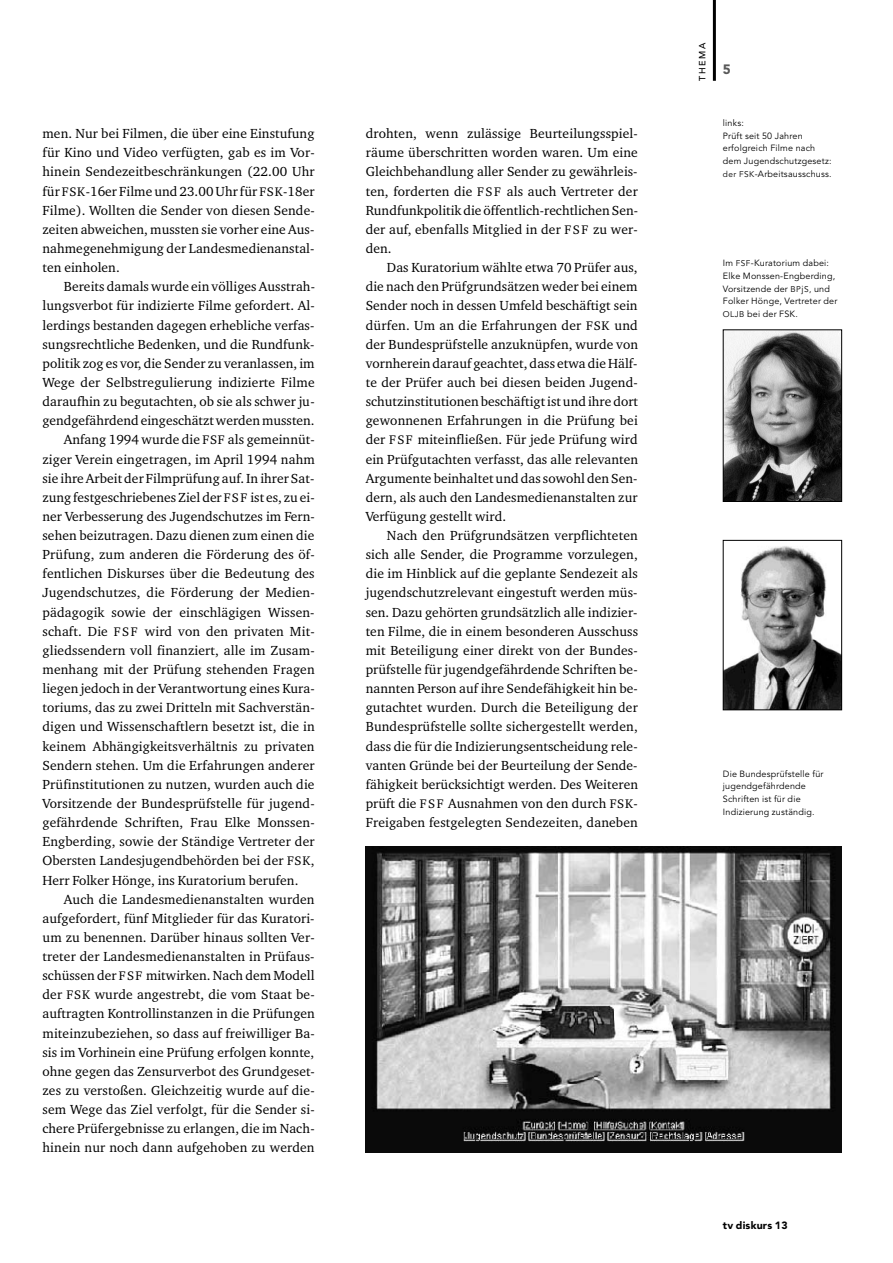
<style>
.page{position:relative;width:893px;height:1263px;background:#fff}
.page>*{position:absolute;margin:0;border:0;box-sizing:border-box;transform-origin:0 0}
.t1{font:13.5px/19.2px "Charter BT";letter-spacing:.01em;color:#000;text-align:justify}
.t2{font:900 13.5px "Avenir";color:#585858}
.t3{font:900 10.5px "Avenir";letter-spacing:.02em;color:#000}
.t4{font:9px/12.8px "Avenir";letter-spacing:.02em;color:#000}
.t5{font:500 9px "Avenir";letter-spacing:.165em;color:#000}
.s1{font-size:12.75px}
.s2{font-size:8.25px}
</style>
<div class="page">
<hr style="left:713px;top:0;width:3px;height:81px;background:#000">
<img style="left:725px;top:546px;width:115px;height:162px">
<div style="left:723px;top:540px;width:119px;height:170px;border:1px solid #000"></div>
<img style="left:725px;top:331px;width:115px;height:169px">
<div style="left:723px;top:329px;width:119px;height:173px;border:1px solid #000"></div>
<img style="left:366px;top:846px;width:476px;height:306px">
<p class="t1" style="left:43px;top:125px;width:274px">men. Nur bei Filmen, die über eine Einstufung für Kino und Video verfügten, gab es im Vor&shy;hinein Sendezeitbeschränkungen (22.00 Uhr für <span class="s1">FSK</span>-16er Filme und 23.00 Uhr für <span class="s1">FSK</span>-18er Filme). Wollten die Sender von diesen Sende&shy;zeiten abweichen, mussten sie vorher eine Aus&shy;nahmegenehmigung der Landesmedienanstal&shy;ten einholen.</p>
<p class="t1" style="left:64px;top:278px;width:253px">Bereits damals wurde ein völliges Ausstrah-</p>
<p class="t1" style="left:43px;top:297px;width:274px">lungsverbot für indizierte Filme gefordert. Al-</p>
<p class="t1" style="left:43px;top:316px;width:273px">lerdings bestanden dagegen erhebliche verfas-</p>
<p class="t1" style="left:43px;top:336px;width:273px">sungsrechtliche Bedenken, und die Rundfunk-</p>
<p class="t1" style="left:43px;top:355px;width:274px">politik zog es vor, die Sender zu veranlassen, im</p>
<p class="t1" style="left:43px;top:374px;width:274px">Wege der Selbstregulierung indizierte Filme</p>
<p class="t1" style="left:43px;top:393px;width:274px">daraufhin zu begutachten, ob sie als schwer ju-</p>
<p class="t1" style="left:43px;top:412px;width:274px">gendgefährdend eingeschätzt werden mussten.</p>
<p class="t1" style="left:64px;top:431px;width:252px">Anfang 1994 wurde die <span class="s1">FSF</span> als gemeinnüt-</p>
<p class="t1" style="left:43px;top:450px;width:274px">ziger Verein eingetragen, im April 1994 nahm</p>
<p class="t1" style="left:43px;top:470px;width:273px">sie ihre Arbeit der Filmprüfung auf. In ihrer Sat-</p>
<p class="t1" style="left:43px;top:489px;width:274px">zung festgeschriebenes Ziel der <span class="s1">FSF</span> ist es, zu ei-</p>
<p class="t1" style="left:43px;top:508px;width:274px">ner Verbesserung des Jugendschutzes im Fern-</p>
<p class="t1" style="left:43px;top:527px;width:273px">sehen beizutragen. Dazu dienen zum einen die</p>
<p class="t1" style="left:43px;top:546px;width:274px">Prüfung, zum anderen die Förderung des öf-</p>
<p class="t1" style="left:43px;top:565px;width:274px">fentlichen Diskurses über die Bedeutung des</p>
<p class="t1" style="left:43px;top:584px;width:274px">Jugendschutzes, die Förderung der Medien-</p>
<p class="t1" style="left:43px;top:603px;width:274px">pädagogik sowie der einschlägigen Wissen-</p>
<p class="t1" style="left:43px;top:623px;width:274px">schaft. Die <span class="s1">FSF</span> wird von den privaten Mit-</p>
<p class="t1" style="left:43px;top:642px;width:274px">gliedssendern voll finanziert, alle im Zusam-</p>
<p class="t1" style="left:43px;top:661px;width:274px">menhang mit der Prüfung stehenden Fragen</p>
<p class="t1" style="left:43px;top:680px;width:274px">liegen jedoch in der Verantwortung eines Kura-</p>
<p class="t1" style="left:43px;top:699px;width:274px">toriums, das zu zwei Dritteln mit Sachverstän-</p>
<p class="t1" style="left:43px;top:718px;width:274px">digen und Wissenschaftlern besetzt ist, die in</p>
<p class="t1" style="left:43px;top:737px;width:274px">keinem Abhängigkeitsverhältnis zu privaten</p>
<p class="t1" style="left:43px;top:757px;width:274px">Sendern stehen. Um die Erfahrungen anderer</p>
<p class="t1" style="left:43px;top:776px;width:274px">Prüfinstitutionen zu nutzen, wurden auch die</p>
<p class="t1" style="left:43px;top:795px;width:274px">Vorsitzende der Bundesprüfstelle für jugend-</p>
<p class="t1" style="left:43px;top:814px;width:274px">gefährdende Schriften, Frau Elke Monssen-</p>
<p class="t1" style="left:43px;top:833px;width:274px">Engberding, sowie der Ständige Vertreter der</p>
<p class="t1" style="left:43px;top:852px;width:274px">Obersten Landesjugendbehörden bei der <span class="s1">FSK</span>,</p>
<p class="t1" style="left:43px;top:871px;width:257px">Herr Folker Hönge, ins Kuratorium berufen.</p>
<p class="t1" style="left:64px;top:890px;width:252px">Auch die Landesmedienanstalten wurden</p>
<p class="t1" style="left:43px;top:910px;width:273px">aufgefordert, fünf Mitglieder für das Kuratori-</p>
<p class="t1" style="left:43px;top:929px;width:274px">um zu benennen. Darüber hinaus sollten Ver-</p>
<p class="t1" style="left:43px;top:948px;width:274px">treter der Landesmedienanstalten in Prüfaus-</p>
<p class="t1" style="left:43px;top:967px;width:273px">schüssen der <span class="s1">FSF</span> mitwirken. Nach dem Modell</p>
<p class="t1" style="left:43px;top:986px;width:274px">der <span class="s1">FSK</span> wurde angestrebt, die vom Staat be-</p>
<p class="t1" style="left:43px;top:1005px;width:274px">auftragten Kontrollinstanzen in die Prüfungen</p>
<p class="t1" style="left:43px;top:1024px;width:274px">miteinzubeziehen, so dass auf freiwilliger Ba-</p>
<p class="t1" style="left:43px;top:1044px;width:273px">sis im Vorhinein eine Prüfung erfolgen konnte,</p>
<p class="t1" style="left:43px;top:1063px;width:274px">ohne gegen das Zensurverbot des Grundgeset-</p>
<p class="t1" style="left:43px;top:1082px;width:274px">zes zu verstoßen. Gleichzeitig wurde auf die-</p>
<p class="t1" style="left:43px;top:1101px;width:274px">sem Wege das Ziel verfolgt, für die Sender si-</p>
<p class="t1" style="left:43px;top:1120px;width:274px">chere Prüfergebnisse zu erlangen, die im Nach-</p>
<p class="t1" style="left:43px;top:1139px;width:274px">hinein nur noch dann aufgehoben zu werden</p>
<p class="t1" style="left:366px;top:125px;width:274px">drohten, wenn zulässige Beurteilungsspiel&shy;räume überschritten worden waren. Um eine Gleichbehandlung aller Sender zu gewährleis&shy;ten, forderten die <span class="s1">FSF</span> als auch Vertreter der Rundfunkpolitik die öffentlich-rechtlichen Sen&shy;der auf, ebenfalls Mitglied in der <span class="s1">FSF</span> zu wer&shy;den.</p>
<p class="t1" style="left:366px;top:259px;width:274px;text-indent:21px">Das Kuratorium wählte etwa 70 Prüfer aus, die nach den Prüfgrundsätzen weder bei einem Sender noch in dessen Umfeld beschäftigt sein dürfen. Um an die Erfahrungen der <span class="s1">FSK</span> und der Bundesprüfstelle anzuknüpfen, wurde von vornherein darauf geachtet, dass etwa die Hälf&shy;te der Prüfer auch bei diesen beiden Jugend&shy;schutzinstitutionen beschäftigt ist und ihre dort gewonnenen Erfahrungen in die Prüfung bei der <span class="s1">FSF</span> miteinfließen. Für jede Prüfung wird ein Prüfgutachten verfasst, das alle relevanten Argumente beinhaltet und das sowohl den Sen&shy;dern, als auch den Landesmedienanstalten zur Verfügung gestellt wird.</p>
<p class="t1" style="left:366px;top:527px;width:274px;text-indent:21px">Nach den Prüfgrundsätzen verpflichteten sich alle Sender, die Programme vorzulegen, die im Hinblick auf die geplante Sendezeit als jugendschutzrelevant eingestuft werden müs&shy;sen. Dazu gehörten grundsätzlich alle indizier&shy;ten Filme, die in einem besonderen Ausschuss mit Beteiligung einer direkt von der Bundes&shy;prüfstelle für jugendgefährdende Schriften be&shy;nannten Person auf ihre Sendefähigkeit hin be&shy;gutachtet wurden. Durch die Beteiligung der Bundesprüfstelle sollte sichergestellt werden, dass die für die Indizierungsentscheidung rele&shy;vanten Gründe bei der Beurteilung der Sende&shy;fähigkeit berücksichtigt werden. Des Weiteren prüft die <span class="s1">FSF</span> Ausnahmen von den durch <span class="s1">FSK</span>-Freigaben festgelegten Sendezeiten, daneben</p>
<p class="t5" style="left:699px;top:81px;width:39px;rotate:-90deg">THEMA</p>
<p class="t2" style="left:723px;top:64px;width:9px">5</p>
<p class="t4" style="left:723px;top:117px;width:110px">links:<br>Prüft seit 50 Jahren erfolgreich Filme nach dem Jugendschutzgesetz: <span class="s2">der FSK</span>-Arbeitsausschuss.</p>
<p class="t4" style="left:723px;top:257px;width:116px">Im <span class="s2">FSF</span>-Kuratorium dabei:<br>Elke Monssen-Engberding,<br>Vorsitzende der <span class="s2">BP</span>j<span class="s2">S,</span> und<br>Folker Hönge, Vertreter der<br><span class="s2">OLJB</span> bei der FSK.</p>
<p class="t4" style="left:723px;top:768px;width:102px">Die Bundesprüfstelle für jugendgefährdende<br>Schriften ist für die<br>Indizierung zuständig.</p>
<p class="t3" style="left:723px;top:1221px;width:66px">tv diskurs 13</p>
</div>
